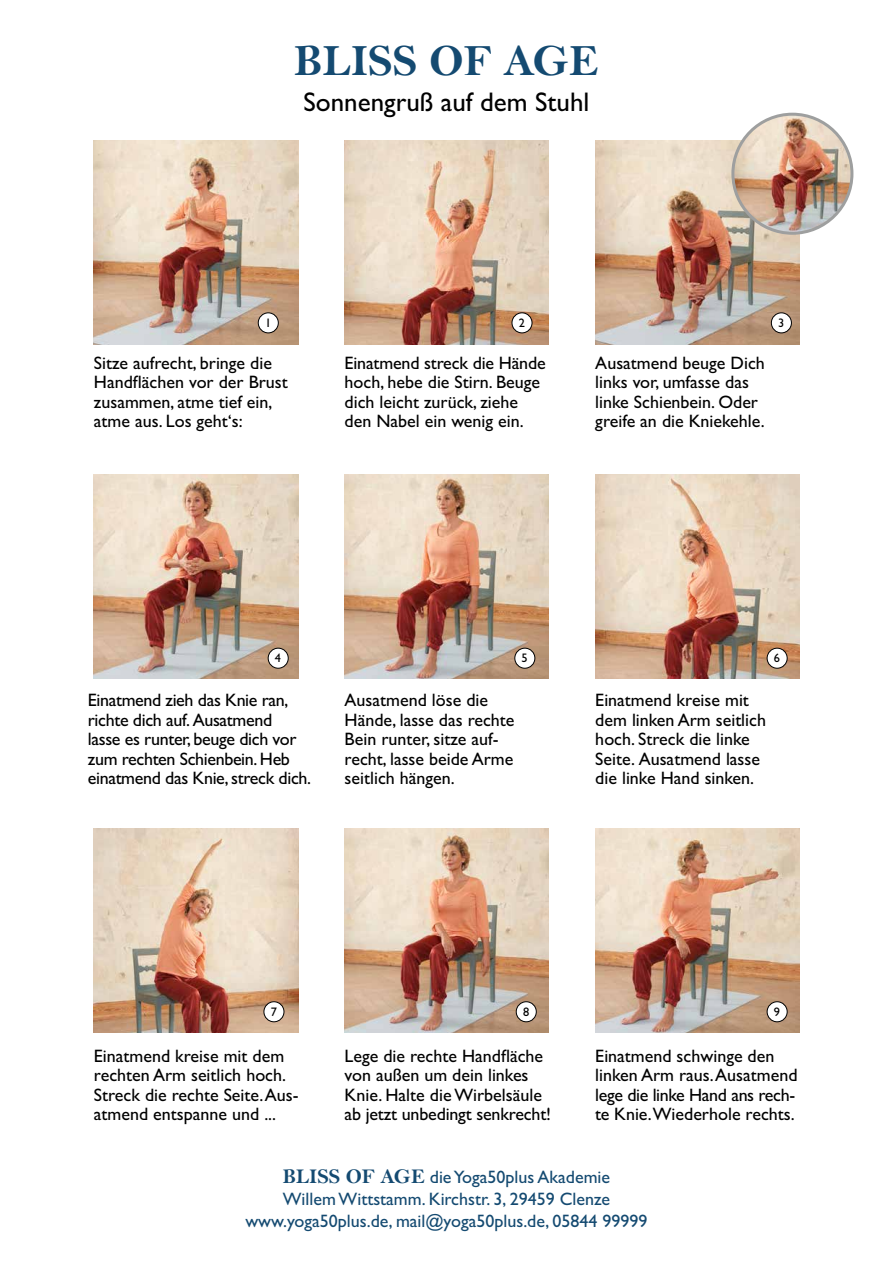
<style>
.page{position:relative;width:893px;height:1263px;background:#fff}
.page>*{position:absolute;margin:0;border:0;box-sizing:border-box;transform-origin:0 0}
.t1{font:45px "Bell MT Bold";color:#144a71}
.t2{font:27px "Gill Sans";color:#000}
.t3{font:18px/19.5px "Gill Sans";color:#000}
.t4{font:18px/19.5px "Gill Sans";letter-spacing:-.02em;color:#000}
.t5{font:18px/21.6px "Gill Sans";color:#144a71;text-align:center}
.t6{font:12.3px "Gill Sans";color:#000}
.s1{font-family:"Bell MT Bold";font-size:21px}
</style>
<div class="page">
<img style="left:94px;top:140px;width:204px;height:204px">
<img style="left:345px;top:140px;width:204px;height:204px">
<img style="left:595px;top:140px;width:204px;height:204px">
<div style="left:258px;top:313px;width:20px;height:20px;background:#fff;border-radius:50%"></div>
<div style="left:258px;top:313px;width:21px;height:20px;border:1px solid #000;border-radius:50%"></div>
<div style="left:512px;top:313px;width:20px;height:20px;background:#fff;border-radius:50%"></div>
<div style="left:512px;top:313px;width:20px;height:20px;border:1px solid #000;border-radius:50%"></div>
<div style="left:771px;top:313px;width:20px;height:20px;background:#fff;border-radius:50%"></div>
<div style="left:771px;top:313px;width:21px;height:20px;border:1px solid #000;border-radius:50%"></div>
<img style="left:94px;top:474px;width:204px;height:204px">
<img style="left:345px;top:474px;width:204px;height:204px">
<img style="left:595px;top:474px;width:204px;height:204px">
<div style="left:268px;top:648px;width:20px;height:20px;background:#fff;border-radius:50%"></div>
<div style="left:268px;top:648px;width:20px;height:20px;border:1px solid #000;border-radius:50%"></div>
<div style="left:515px;top:648px;width:20px;height:20px;background:#fff;border-radius:50%"></div>
<div style="left:514px;top:648px;width:21px;height:20px;border:1px solid #000;border-radius:50%"></div>
<div style="left:767px;top:648px;width:20px;height:20px;background:#fff;border-radius:50%"></div>
<div style="left:767px;top:648px;width:20px;height:20px;border:1px solid #000;border-radius:50%"></div>
<img style="left:94px;top:829px;width:204px;height:204px">
<img style="left:345px;top:829px;width:204px;height:204px">
<img style="left:595px;top:829px;width:204px;height:204px">
<div style="left:767px;top:1002px;width:20px;height:20px;background:#fff;border-radius:50%"></div>
<div style="left:767px;top:1001px;width:20px;height:21px;border:1px solid #000;border-radius:50%"></div>
<div style="left:516px;top:1002px;width:20px;height:20px;background:#fff;border-radius:50%"></div>
<div style="left:516px;top:1001px;width:21px;height:21px;border:1px solid #000;border-radius:50%"></div>
<div style="left:264px;top:1002px;width:20px;height:20px;background:#fff;border-radius:50%"></div>
<div style="left:264px;top:1001px;width:20px;height:21px;border:1px solid #000;border-radius:50%"></div>
<img style="left:733px;top:114px;width:119px;height:119px;border-radius:60px">
<div style="left:731px;top:113px;width:122px;height:122px;border:3px solid #9e9f9f;border-radius:50%"></div>
<h1 class="t1" style="left:294px;top:34px;width:53px">BLISS</h1>
<h1 class="t1" style="left:429px;top:34px;width:137px">OF AGE</h1>
<h2 class="t2" style="left:303px;top:86px;width:288px">Sonnengruß auf dem Stuhl</h2>
<p class="t6" style="left:265px;top:316px;width:8px">1</p>
<p class="t6" style="left:519px;top:316px;width:8px">2</p>
<p class="t6" style="left:778px;top:316px;width:8px">3</p>
<p class="t3" style="left:94px;top:353px;width:195px">Sitze aufrecht, bringe die<br>Handflächen vor der Brust zusammen, atme tief ein, atme aus. Los geht‘s:</p>
<p class="t3" style="left:345px;top:353px;width:202px">Einatmend streck die Hände hoch, hebe die Stirn. Beuge dich leicht zurück, ziehe den Nabel ein wenig ein.</p>
<p class="t3" style="left:595px;top:353px;width:171px">Ausatmend beuge Dich links vor, umfasse das linke Schienbein. Oder greife an die Kniekehle.</p>
<p class="t6" style="left:275px;top:651px;width:8px">4</p>
<p class="t6" style="left:522px;top:651px;width:8px">5</p>
<p class="t6" style="left:774px;top:651px;width:8px">6</p>
<p class="t4" style="left:88px;top:690px;width:225px">Einatmend zieh das Knie ran, richte dich auf. Ausatmend<br>lasse es runter, beuge dich vor zum rechten Schienbein. Heb einatmend das Knie, streck dich.</p>
<p class="t3" style="left:345px;top:690px;width:171px">Ausatmend löse die<br>Hände, lasse das rechte<br>Bein runter, sitze auf&shy;recht, lasse beide Arme seitlich hängen.</p>
<p class="t3" style="left:595px;top:690px;width:172px">Einatmend kreise mit dem linken Arm seitlich hoch. Streck die linke<br>Seite. Ausatmend lasse die linke Hand sinken.</p>
<p class="t6" style="left:271px;top:1004px;width:8px">7</p>
<p class="t6" style="left:523px;top:1004px;width:8px">8</p>
<p class="t6" style="left:774px;top:1004px;width:8px">9</p>
<p class="t3" style="left:94px;top:1046px;width:206px">Einatmend kreise mit dem rechten Arm seitlich hoch.<br>Streck die rechte Seite. Aus&shy;atmend entspanne und ...</p>
<p class="t3" style="left:345px;top:1046px;width:208px">Lege die rechte Handfläche von außen um dein linkes<br>Knie. Halte die Wirbelsäule ab jetzt unbedingt senkrecht!</p>
<p class="t3" style="left:595px;top:1046px;width:204px">Einatmend schwinge den linken Arm raus. Ausatmend lege die linke Hand ans rech&shy;te Knie.Wiederhole rechts.</p>
<p class="t5" style="left:245px;top:1166px;width:404px"><span class="s1">BLISS OF AGE</span> die Yoga50plus Akademie<br>Willem Wittstamm. Kirchstr. 3, 29459 Clenze www.yoga50plus.de, mail@yoga50plus.de, 05844 99999</p>
</div>
